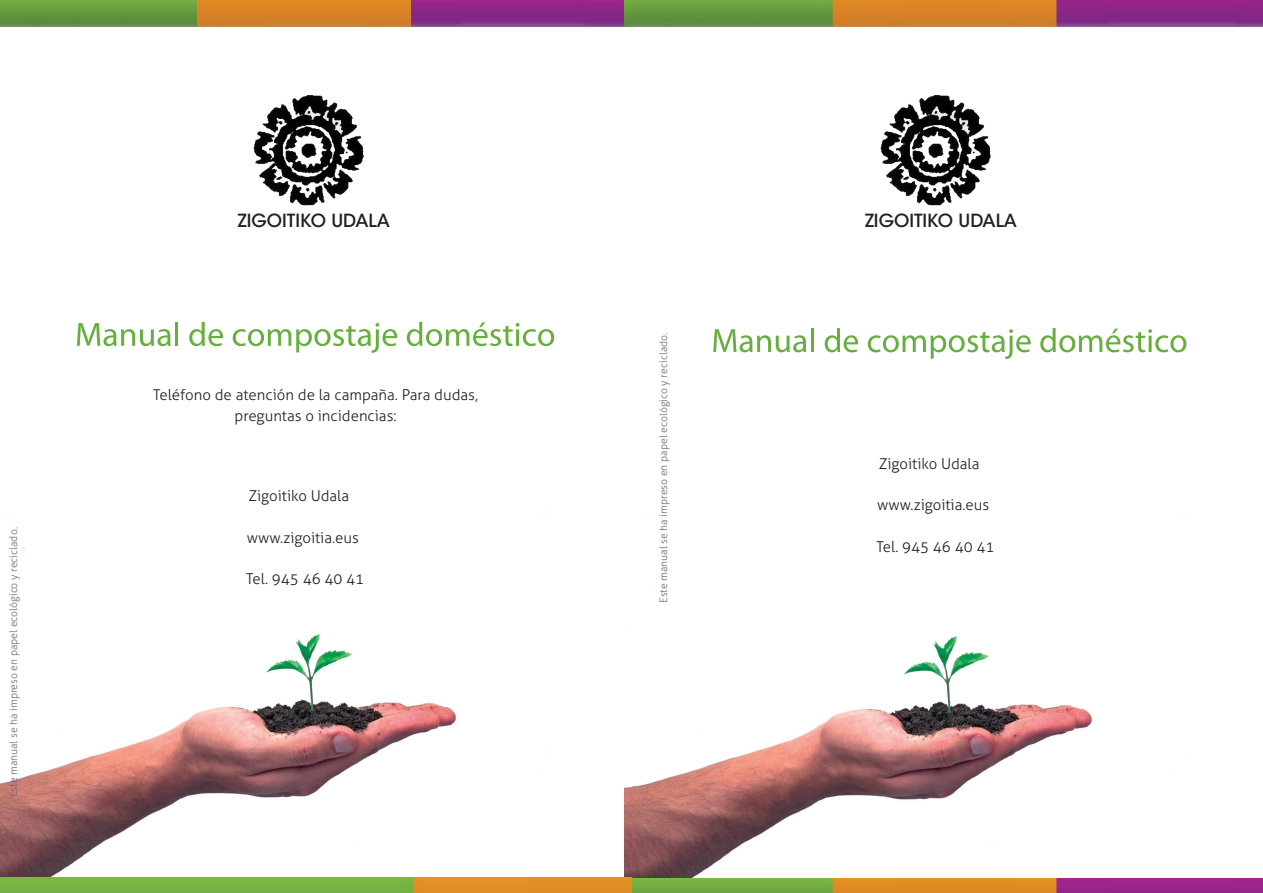
<style>
.page{position:relative;width:1263px;height:893px;background:#fff}
.page>*{position:absolute;margin:0;border:0;box-sizing:border-box;transform-origin:0 0}
.t1{font:500 18px "ITC Avant Garde Std";color:#231f20}
.t2{font:300 15px "Aller";color:#231f20}
.t3{font:300 14.85px/20.9px "Aller";color:#231f20;text-align:center}
.t4{font:300 10.5px "Aller";color:#6c6d70}
</style>
<div class="page">
<img style="left:632px;top:549px;width:460px;height:329px">
<img style="left:0;top:0;width:1263px;height:26px">
<img style="left:0;top:878px;width:1263px;height:15px">
<svg style="left:713px;top:329px;width:93px;height:23px"></svg>
<hr style="left:811px;top:328px;width:3px;height:24px;background:#66ae3d">
<svg style="left:825px;top:328px;width:33px;height:24px"></svg>
<svg style="left:868px;top:329px;width:163px;height:30px"></svg>
<svg style="left:1040px;top:328px;width:146px;height:24px"></svg>
<img style="left:624px;top:787px;width:7px;height:95px">
<img style="left:0;top:547px;width:551px;height:331px">
<svg style="left:77px;top:323px;width:94px;height:23px"></svg>
<hr style="left:175px;top:322px;width:3px;height:24px;background:#66ae3d">
<svg style="left:189px;top:322px;width:34px;height:24px"></svg>
<svg style="left:233px;top:323px;width:164px;height:30px"></svg>
<svg style="left:407px;top:322px;width:147px;height:24px"></svg>
<img style="left:880px;top:95px;width:111px;height:111px">
<img style="left:253px;top:95px;width:111px;height:111px">
<p class="t4" style="left:7px;top:797px;width:271px;rotate:-90deg">Este manual se ha impreso en papel ecológico y reciclado.</p>
<h1 class="t1" style="left:238px;top:209px;width:153px">ZIGOITIKO UDALA</h1>
<h1 class="t1" style="left:865px;top:209px;width:153px">ZIGOITIKO UDALA</h1>
<h3 class="t3" style="left:153px;top:384px;width:327px">Teléfono de atención de la campaña. Para dudas, preguntas o incidencias:</h3>
<h2 class="t2" style="left:249px;top:487px;width:102px">Zigoitiko Udala</h2>
<h2 class="t2" style="left:247px;top:529px;width:113px">www.zigoitia.eus</h2>
<h2 class="t2" style="left:246px;top:570px;width:119px">Tel. 945 46 40 41</h2>
<p class="t4" style="left:657px;top:603px;width:272px;rotate:-90deg">Este manual se ha impreso en papel ecológico y reciclado.</p>
<h2 class="t2" style="left:879px;top:454px;width:102px">Zigoitiko Udala</h2>
<h2 class="t2" style="left:877px;top:496px;width:113px">www.zigoitia.eus</h2>
<h2 class="t2" style="left:876px;top:537px;width:119px">Tel. 945 46 40 41</h2>
</div>
